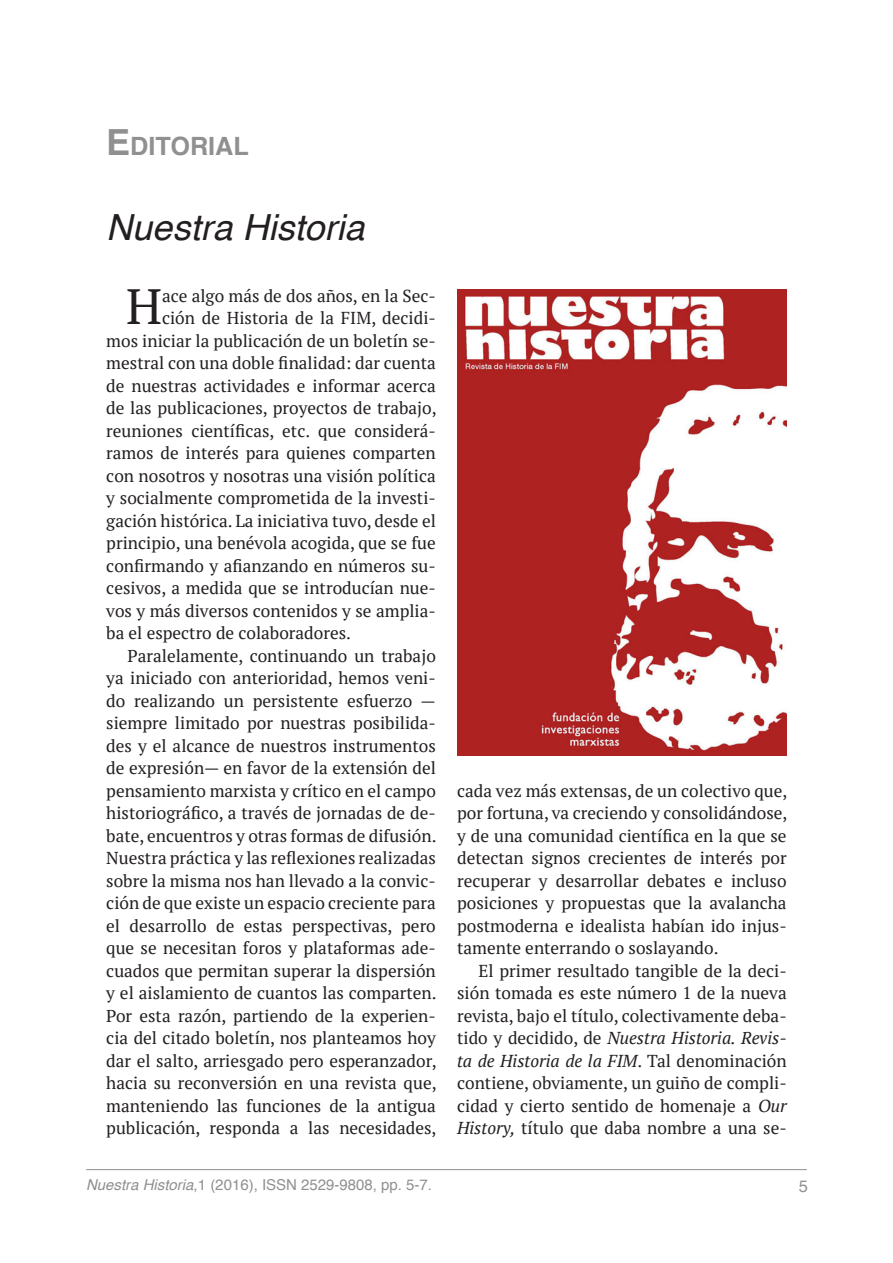
<style>
.page{position:relative;width:893px;height:1263px;background:#fff}
.page>*{position:absolute;margin:0;border:0;box-sizing:border-box;transform-origin:0 0}
.Texto_artículos{font:49.35px "PT Serif";color:#231f20}
.Texto_artículos-2{font:italic 36px "Helvetica";color:#231f20}
.Seccion_cabecera{font:700 25.2px "Helvetica";color:#909090}
.Texto_artículos-3{font:17.25px/22.5px "PT Serif";color:#231f20;text-align:justify}
.t1{font:16.5px "Helvetica";color:#909090}
.Encabezados_1{font:15px "Helvetica";color:#909090}
.s1{font-size:36px}
.s2{font-style:italic}
</style>
<div class="page">
<hr style="left:86px;top:1169px;width:721px;height:1px;background:#909090">
<img style="left:457px;top:289px;width:330px;height:467px">
<p class="Seccion_cabecera" style="left:106px;top:125px;width:144px"><span class="s1">E</span> DITORIAL</p>
<p class="Texto_artículos-2" style="left:106px;top:199px;width:260px">Nuestra Historia</p>
<p class="Texto_artículos" style="left:126px;top:275px;width:37px">H</p>
<p class="Texto_artículos-3" style="left:162px;top:284px;width:275px">ace algo más de dos años, en la Sec-</p>
<p class="Texto_artículos-3" style="left:162px;top:306px;width:275px">ción de Historia de la FIM, decidi-</p>
<p class="Texto_artículos-3" style="left:106px;top:329px;width:331px">mos iniciar la publicación de un boletín se-</p>
<p class="Texto_artículos-3" style="left:106px;top:351px;width:331px">mestral con una doble finalidad: dar cuenta</p>
<p class="Texto_artículos-3" style="left:106px;top:374px;width:331px">de nuestras actividades e informar acerca</p>
<p class="Texto_artículos-3" style="left:106px;top:396px;width:332px">de las publicaciones, proyectos de trabajo,</p>
<p class="Texto_artículos-3" style="left:106px;top:419px;width:331px">reuniones científicas, etc. que considerá-</p>
<p class="Texto_artículos-3" style="left:106px;top:441px;width:331px">ramos de interés para quienes comparten</p>
<p class="Texto_artículos-3" style="left:106px;top:464px;width:331px">con nosotros y nosotras una visión política</p>
<p class="Texto_artículos-3" style="left:106px;top:486px;width:331px">y socialmente comprometida de la investi-</p>
<p class="Texto_artículos-3" style="left:106px;top:509px;width:331px">gación histórica. La iniciativa tuvo, desde el</p>
<p class="Texto_artículos-3" style="left:106px;top:531px;width:331px">principio, una benévola acogida, que se fue</p>
<p class="Texto_artículos-3" style="left:106px;top:554px;width:331px">confirmando y afianzando en números su-</p>
<p class="Texto_artículos-3" style="left:106px;top:576px;width:331px">cesivos, a medida que se introducían nue-</p>
<p class="Texto_artículos-3" style="left:106px;top:599px;width:331px">vos y más diversos contenidos y se amplia-</p>
<p class="Texto_artículos-3" style="left:106px;top:621px;width:246px">ba el espectro de colaboradores.</p>
<p class="Texto_artículos-3" style="left:106px;top:644px;width:332px;text-indent:21px">Paralelamente, continuando un trabajo ya iniciado con anterioridad, hemos veni&shy;do realizando un persistente esfuerzo — siempre limitado por nuestras posibilida&shy;des y el alcance de nuestros instrumentos de expresión— en favor de la extensión del pensamiento marxista y crítico en el campo historiográfico, a través de jornadas de de&shy;bate, encuentros y otras formas de difusión.<br>Nuestra práctica y las reflexiones realizadas sobre la misma nos han llevado a la convic&shy;ción de que existe un espacio creciente para el desarrollo de estas perspectivas, pero que se necesitan foros y plataformas ade&shy;cuados que permitan superar la dispersión y el aislamiento de cuantos las comparten.<br>Por esta razón, partiendo de la experien&shy;cia del citado boletín, nos planteamos hoy dar el salto, arriesgado pero esperanzador, hacia su reconversión en una revista que, manteniendo las funciones de la antigua publicación, responda a las necesidades,</p>
<p class="Texto_artículos-3" style="left:457px;top:779px;width:332px">cada vez más extensas, de un colectivo que, por fortuna, va creciendo y consolidándose, y de una comunidad científica en la que se detectan signos crecientes de interés por recuperar y desarrollar debates e incluso posiciones y propuestas que la avalancha postmoderna e idealista habían ido injus&shy;tamente enterrando o soslayando.</p>
<p class="Texto_artículos-3" style="left:457px;top:959px;width:331px;text-indent:21px">El primer resultado tangible de la deci&shy;sión tomada es este número 1 de la nueva revista, bajo el título, colectivamente deba&shy;tido y decidido, de <span class="s2">Nuestra Historia. Revis&shy;ta de Historia de la FIM</span>. Tal denominación contiene, obviamente, un guiño de compli&shy;cidad y cierto sentido de homenaje a <span class="s2">Our History,</span> título que daba nombre a una se-</p>
<p class="Encabezados_1" style="left:86px;top:1173px;width:348px"><span class="s2">Nuestra Historia</span>,1 (2016), ISSN 2529-9808, pp. 5-7.</p>
<p class="t1" style="left:799px;top:1174px;width:11px">5</p>
</div>
